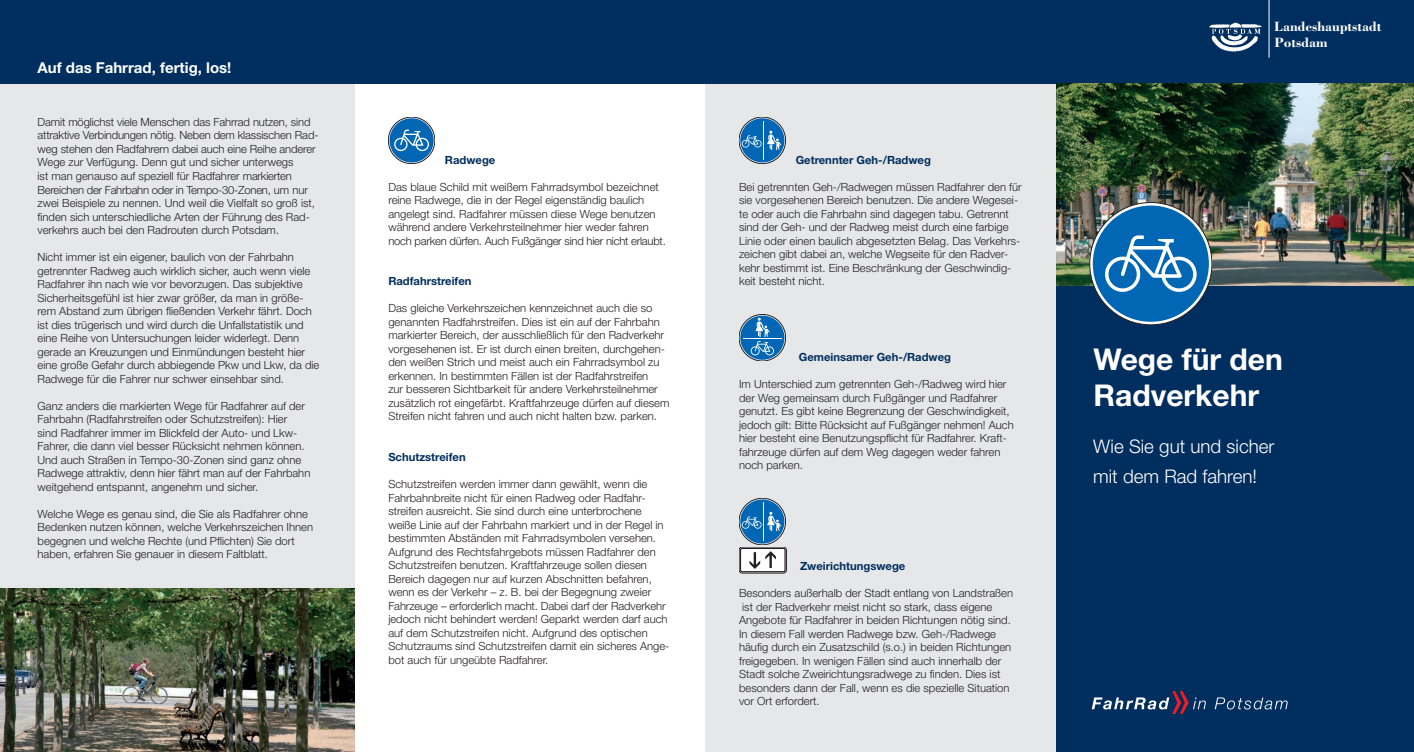
<style>
.page{position:relative;width:1414px;height:752px;background:#fff}
.page>*{position:absolute;margin:0;border:0;box-sizing:border-box;transform-origin:0 0}
.t1{font:700 30px/36px "Helvetica Neue";color:#fff}
.t2{font:300 18.75px/30px "Helvetica Neue";color:#fff}
.t3{font:700 15px "Helvetica Neue";color:#fff}
.t4{font:700 13.75px/16.6px "Bodoni";color:#fff}
.t5{font:300 11.25px/13.5px "Helvetica Neue";color:#231f20}
.t6{font:700 11.25px "Helvetica Neue";color:#002e5e}
</style>
<div class="page">
<div style="left:705px;top:84px;width:351px;height:667px;background:#e6e7e9"></div>
<div style="left:0;top:84px;width:354px;height:667px;background:#e6e7e9"></div>
<div style="left:0;top:0;width:1414px;height:84px;background:#002e5e"></div>
<div style="left:1056px;top:0;width:358px;height:751px;background:#002e5e"></div>
<img style="left:1209px;top:22px;width:53px;height:30px">
<hr style="left:1269px;top:0;width:1px;height:58px;background:#fff">
<svg style="left:739px;top:117px;width:46px;height:46px"></svg>
<div style="left:739px;top:117px;width:46px;height:46px;border:1px solid #231f20;border-radius:50%"></div>
<div style="left:740px;top:118px;width:44px;height:44px;background:#0166b3;border-radius:50%"></div>
<hr style="left:763px;top:121px;width:1px;height:39px;background:#fff">
<svg style="left:742px;top:135px;width:19px;height:12px"></svg>
<svg style="left:767px;top:131px;width:14px;height:19px"></svg>
<svg style="left:739px;top:314px;width:46px;height:47px"></svg>
<div style="left:739px;top:314px;width:46px;height:47px;border:1px solid #231f20;border-radius:50%"></div>
<div style="left:740px;top:315px;width:44px;height:44px;background:#0166b3;border-radius:50%"></div>
<hr style="left:743px;top:338px;width:39px;height:1px;background:#fff">
<svg style="left:751px;top:317px;width:23px;height:38px"></svg>
<svg style="left:739px;top:498px;width:46px;height:46px"></svg>
<div style="left:739px;top:498px;width:46px;height:46px;border:1px solid #231f20;border-radius:50%"></div>
<div style="left:740px;top:499px;width:44px;height:44px;background:#0166b3;border-radius:50%"></div>
<hr style="left:763px;top:502px;width:1px;height:38px;background:#fff">
<svg style="left:742px;top:516px;width:19px;height:12px"></svg>
<svg style="left:767px;top:511px;width:14px;height:20px"></svg>
<div style="left:739px;top:546px;width:47px;height:26px;border:1px solid #231f20;border-radius:3px"></div>
<svg style="left:740px;top:547px;width:46px;height:25px"></svg>
<div style="left:741px;top:548px;width:43px;height:22px;background:#fff"></div>
<svg style="left:749px;top:551px;width:27px;height:17px"></svg>
<svg style="left:388px;top:117px;width:47px;height:46px"></svg>
<div style="left:388px;top:117px;width:47px;height:46px;border:1px solid #231f20;border-radius:50%"></div>
<div style="left:389px;top:118px;width:45px;height:44px;background:#0166b3;border-radius:50%"></div>
<svg style="left:394px;top:129px;width:35px;height:22px"></svg>
<img style="left:0;top:588px;width:354px;height:163px">
<img style="left:1056px;top:84px;width:358px;height:202px">
<svg style="left:1090px;top:202px;width:122px;height:122px"></svg>
<div style="left:1093px;top:205px;width:116px;height:116px;background:#0166b3;border-radius:50%"></div>
<svg style="left:1105px;top:235px;width:91px;height:57px"></svg>
<svg style="left:1092px;top:697px;width:77px;height:12px"></svg>
<svg style="left:1193px;top:697px;width:94px;height:12px"></svg>
<img style="left:1172px;top:691px;width:16px;height:22px">
<p class="t3" style="left:38px;top:58px;width:195px">Auf das Fahrrad, fertig, los!</p>
<p class="t5" style="left:38px;top:115px;width:283px">Damit möglichst viele Menschen das Fahrrad nutzen, sind attraktive Verbindungen nötig. Neben dem klassischen Rad&shy;weg stehen den Radfahrern dabei auch eine Reihe anderer Wege zur Verfügung. Denn gut und sicher unterwegs<br>ist man genauso auf speziell für Radfahrer markierten Bereichen der Fahrbahn oder in Tempo-30-Zonen, um nur zwei Beispiele zu nennen. Und weil die Vielfalt so groß ist, finden sich unterschiedliche Arten der Führung des Rad&shy;verkehrs auch bei den Radrouten durch Potsdam.</p>
<p class="t5" style="left:38px;top:250px;width:283px">Nicht immer ist ein eigener, baulich von der Fahrbahn getrennter Radweg auch wirklich sicher, auch wenn viele Radfahrer ihn nach wie vor bevorzugen. Das subjektive Sicherheitsgefühl ist hier zwar größer, da man in größe&shy;rem Abstand zum übrigen fließenden Verkehr fährt. Doch ist dies trügerisch und wird durch die Unfallstatistik und eine Reihe von Untersuchungen leider widerlegt. Denn gerade an Kreuzungen und Einmündungen besteht hier eine große Gefahr durch abbiegende Pkw und Lkw, da die Radwege für die Fahrer nur schwer einsehbar sind.</p>
<p class="t5" style="left:38px;top:398px;width:274px">Ganz anders die markierten Wege für Radfahrer auf der Fahrbahn (Radfahrstreifen oder Schutzstreifen): Hier<br>sind Radfahrer immer im Blickfeld der Auto- und Lkw-Fahrer, die dann viel besser Rücksicht nehmen können.<br>Und auch Straßen in Tempo-30-Zonen sind ganz ohne Radwege attraktiv, denn hier fährt man auf der Fahrbahn weitgehend entspannt, angenehm und sicher.</p>
<p class="t5" style="left:38px;top:506px;width:277px">Welche Wege es genau sind, die Sie als Radfahrer ohne Bedenken nutzen können, welche Verkehrszeichen Ihnen begegnen und welche Rechte (und Pflichten) Sie dort haben, erfahren Sie genauer in diesem Faltblatt.</p>
<p class="t6" style="left:445px;top:153px;width:52px">Radwege</p>
<p class="t5" style="left:388px;top:179px;width:279px">Das blaue Schild mit weißem Fahrradsymbol bezeichnet reine Radwege, die in der Regel eigenständig baulich angelegt sind. Radfahrer müssen diese Wege benutzen während andere Verkehrsteilnehmer hier weder fahren noch parken dürfen. Auch Fußgänger sind hier nicht erlaubt.</p>
<p class="t6" style="left:388px;top:274px;width:85px">Radfahrstreifen</p>
<p class="t5" style="left:388px;top:301px;width:283px">Das gleiche Verkehrszeichen kennzeichnet auch die so genannten Radfahrstreifen. Dies ist ein auf der Fahrbahn markierter Bereich, der ausschließlich für den Radverkehr vorgesehenen ist. Er ist durch einen breiten, durchgehen&shy;den weißen Strich und meist auch ein Fahrradsymbol zu erkennen. In bestimmten Fällen ist der Radfahrstreifen<br>zur besseren Sichtbarkeit für andere Verkehrsteilnehmer zusätzlich rot eingefärbt. Kraftfahrzeuge dürfen auf diesem Streifen nicht fahren und auch nicht halten bzw. parken.</p>
<p class="t6" style="left:388px;top:450px;width:79px">Schutzstreifen</p>
<p class="t5" style="left:388px;top:476px;width:283px">Schutzstreifen werden immer dann gewählt, wenn die Fahrbahnbreite nicht für einen Radweg oder Radfahr&shy;streifen ausreicht. Sie sind durch eine unterbrochene weiße Linie auf der Fahrbahn markiert und in der Regel in bestimmten Abständen mit Fahrradsymbolen versehen.<br>Aufgrund des Rechtsfahrgebots müssen Radfahrer den Schutzstreifen benutzen. Kraftfahrzeuge sollen diesen Bereich dagegen nur auf kurzen Abschnitten befahren, wenn es der Verkehr – z. B. bei der Begegnung zweier Fahrzeuge – erforderlich macht. Dabei darf der Radverkehr jedoch nicht behindert werden! Geparkt werden darf auch auf dem Schutzstreifen nicht. Aufgrund des optischen Schutzraums sind Schutzstreifen damit ein sicheres Ange&shy;bot auch für ungeübte Radfahrer.</p>
<p class="t6" style="left:796px;top:153px;width:137px">Getrennter Geh-/Radweg</p>
<p class="t5" style="left:739px;top:179px;width:284px">Bei getrennten Geh-/Radwegen müssen Radfahrer den für sie vorgesehenen Bereich benutzen. Die andere Wegesei&shy;te oder auch die Fahrbahn sind dagegen tabu. Getrennt sind der Geh- und der Radweg meist durch eine farbige Linie oder einen baulich abgesetzten Belag. Das Verkehrs&shy;zeichen gibt dabei an, welche Wegseite für den Radver&shy;kehr bestimmt ist. Eine Beschränkung der Geschwindig&shy;keit besteht nicht.</p>
<p class="t6" style="left:799px;top:350px;width:154px">Gemeinsamer Geh-/Radweg</p>
<p class="t5" style="left:739px;top:377px;width:276px">Im Unterschied zum getrennten Geh-/Radweg wird hier der Weg gemeinsam durch Fußgänger und Radfahrer genutzt. Es gibt keine Begrenzung der Geschwindigkeit, jedoch gilt: Bitte Rücksicht auf Fußgänger nehmen! Auch hier besteht eine Benutzungspflicht für Radfahrer. Kraft&shy;fahrzeuge dürfen auf dem Weg dagegen weder fahren noch parken.</p>
<p class="t6" style="left:800px;top:559px;width:107px">Zweirichtungswege</p>
<p class="t5" style="left:739px;top:586px;width:276px">Besonders außerhalb der Stadt entlang von Landstraßen ist der Radverkehr meist nicht so stark, dass eigene Angebote für Radfahrer in beiden Richtungen nötig sind.<br>In diesem Fall werden Radwege bzw. Geh-/Radwege häufig durch ein Zusatzschild (s.o.) in beiden Richtungen freigegeben. In wenigen Fällen sind auch innerhalb der Stadt solche Zweirichtungsradwege zu finden. Dies ist besonders dann der Fall, wenn es die spezielle Situation vor Ort erfordert.</p>
<p class="t4" style="left:1274px;top:17px;width:108px">Landeshauptstadt<br>Potsdam</p>
<p class="t1" style="left:1093px;top:341px;width:191px">Wege für den<br>Radverkehr</p>
<p class="t2" style="left:1093px;top:431px;width:183px">Wie Sie gut und sicher mit dem Rad fahren!</p>
</div>
